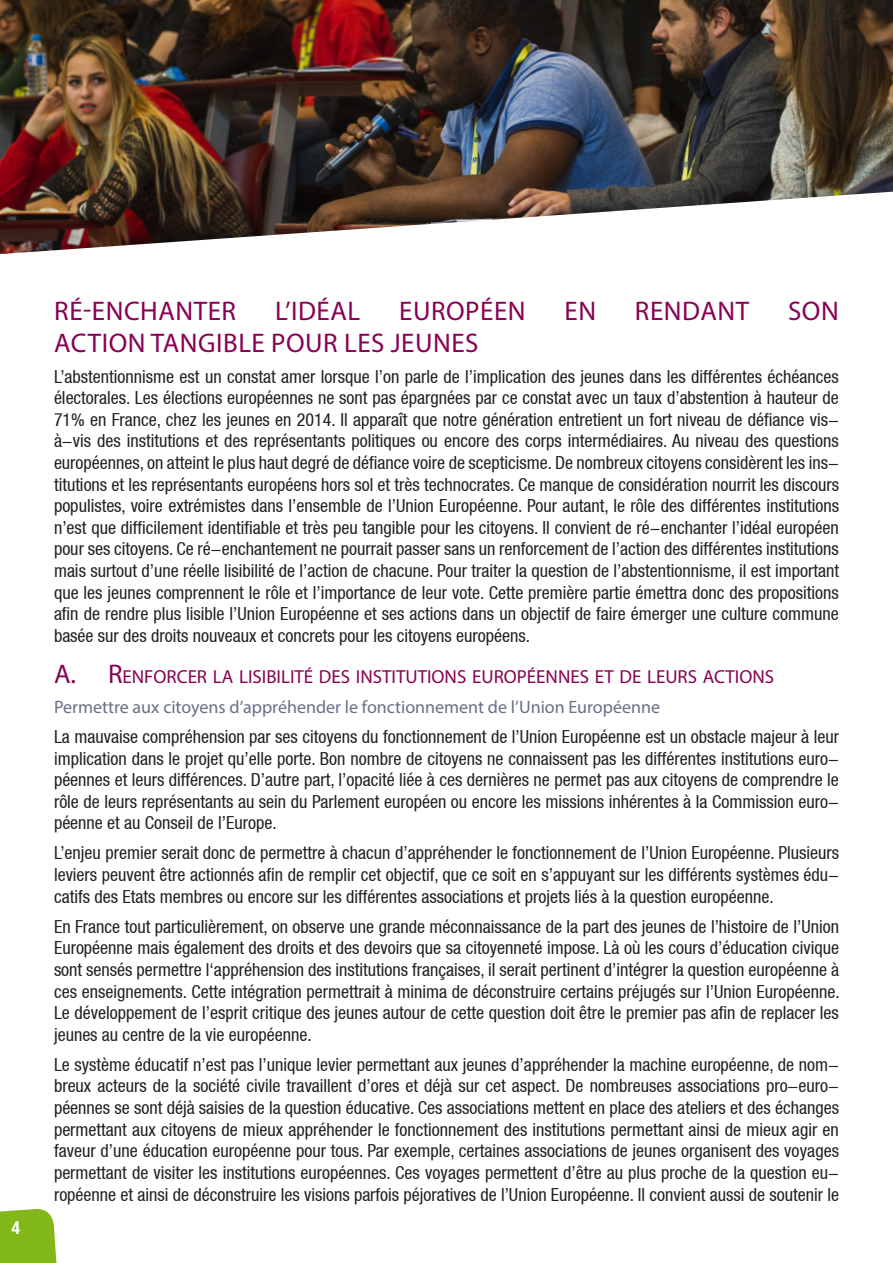
<style>
.page{position:relative;width:893px;height:1263px;background:#fff}
.page>*{position:absolute;margin:0;border:0;box-sizing:border-box;transform-origin:0 0}
.t1{font:27px "Myriad Pro";letter-spacing:.02em;color:#880053}
.t2{font:18.9px "Myriad Pro";color:#880053}
.t3{font:condensed 18px/21.6px "Helvetica Neue LT";color:#231f20;text-align:justify}
.t4{font:18px "Myriad Pro";color:#687086}
.t5{font:700 condensed 18px "Helvetica Neue LT";color:#fff}
.s1{font-size:27px}
</style>
<div class="page">
<svg style="left:0;top:1209px;width:57px;height:54px;background:#8cbd2a"></svg>
<img style="left:0;top:0;width:893px;height:254px">
<p class="t5" style="left:11px;top:1216px;width:10px">4</p>
<h1 class="t1" style="left:54px;top:294px;width:183px">RÉ-ENCHANTER</h1>
<h1 class="t1" style="left:275px;top:294px;width:87px">L’IDÉAL</h1>
<h1 class="t1" style="left:399px;top:294px;width:128px">EUROPÉEN</h1>
<h1 class="t1" style="left:564px;top:294px;width:33px">EN</h1>
<h1 class="t1" style="left:635px;top:294px;width:116px">RENDANT</h1>
<h1 class="t1" style="left:788px;top:294px;width:52px">SON</h1>
<h1 class="t1" style="left:54px;top:327px;width:426px">ACTION TANGIBLE POUR LES JEUNES</h1>
<p class="t3" style="left:54px;top:365px;width:787px">L’abstentionnisme est un constat amer lorsque l’on parle de l’implication des jeunes dans les différentes échéances électorales. Les élections européennes ne sont pas épargnées par ce constat avec un taux d’abstention à hauteur de 71% en France, chez les jeunes en 2014. Il apparaît que notre génération entretient un fort niveau de défiance vis&shy;à-vis des institutions et des représentants politiques ou encore des corps intermédiaires. Au niveau des questions européennes, on atteint le plus haut degré de défiance voire de scepticisme. De nombreux citoyens considèrent les ins&shy;titutions et les représentants européens hors sol et très technocrates. Ce manque de considération nourrit les discours populistes, voire extrémistes dans l’ensemble de l’Union Européenne. Pour autant, le rôle des différentes institutions n’est que difficilement identifiable et très peu tangible pour les citoyens. Il convient de ré-enchanter l’idéal européen pour ses citoyens. Ce ré-enchantement ne pourrait passer sans un renforcement de l’action des différentes institutions mais surtout d’une réelle lisibilité de l’action de chacune. Pour traiter la question de l’abstentionnisme, il est important que les jeunes comprennent le rôle et l’importance de leur vote. Cette première partie émettra donc des propositions afin de rendre plus lisible l’Union Européenne et ses actions dans un objectif de faire émerger une culture commune basée sur des droits nouveaux et concrets pour les citoyens européens.</p>
<p class="t2" style="left:54px;top:665px;width:722px"><span class="s1">A. R</span>ENFORCER LA LISIBILITÉ DES INSTITUTIONS EUROPÉENNES ET DE LEURS ACTIONS</p>
<p class="t4" style="left:54px;top:696px;width:608px">Permettre aux citoyens d’appréhender le fonctionnement de l’Union Européenne</p>
<p class="t3" style="left:54px;top:726px;width:786px">La mauvaise compréhension par ses citoyens du fonctionnement de l’Union Européenne est un obstacle majeur à leur implication dans le projet qu’elle porte. Bon nombre de citoyens ne connaissent pas les différentes institutions euro&shy;péennes et leurs différences. D’autre part, l’opacité liée à ces dernières ne permet pas aux citoyens de comprendre le rôle de leurs représentants au sein du Parlement européen ou encore les missions inhérentes à la Commission euro&shy;péenne et au Conseil de l’Europe.</p>
<p class="t3" style="left:54px;top:842px;width:787px">L’enjeu premier serait donc de permettre à chacun d’appréhender le fonctionnement de l’Union Européenne. Plusieurs leviers peuvent être actionnés afin de remplir cet objectif, que ce soit en s’appuyant sur les différents systèmes édu&shy;catifs des Etats membres ou encore sur les différentes associations et projets liés à la question européenne.</p>
<p class="t3" style="left:54px;top:915px;width:787px">En France tout particulièrement, on observe une grande méconnaissance de la part des jeunes de l’histoire de l’Union Européenne mais également des droits et des devoirs que sa citoyenneté impose. Là où les cours d’éducation civique sont sensés permettre l‘appréhension des institutions françaises, il serait pertinent d’intégrer la question européenne à ces enseignements. Cette intégration permettrait à minima de déconstruire certains préjugés sur l’Union Européenne.<br>Le développement de l’esprit critique des jeunes autour de cette question doit être le premier pas afin de replacer les jeunes au centre de la vie européenne.</p>
<p class="t3" style="left:54px;top:1053px;width:786px">Le système éducatif n’est pas l’unique levier permettant aux jeunes d’appréhender la machine européenne, de nom&shy;breux acteurs de la société civile travaillent d’ores et déjà sur cet aspect. De nombreuses associations pro-euro&shy;péennes se sont déjà saisies de la question éducative. Ces associations mettent en place des ateliers et des échanges permettant aux citoyens de mieux appréhender le fonctionnement des institutions permettant ainsi de mieux agir en faveur d’une éducation européenne pour tous. Par exemple, certaines associations de jeunes organisent des voyages permettant de visiter les institutions européennes. Ces voyages permettent d’être au plus proche de la question eu&shy;ropéenne et ainsi de déconstruire les visions parfois péjoratives de l’Union Européenne. Il convient aussi de soutenir le</p>
</div>
